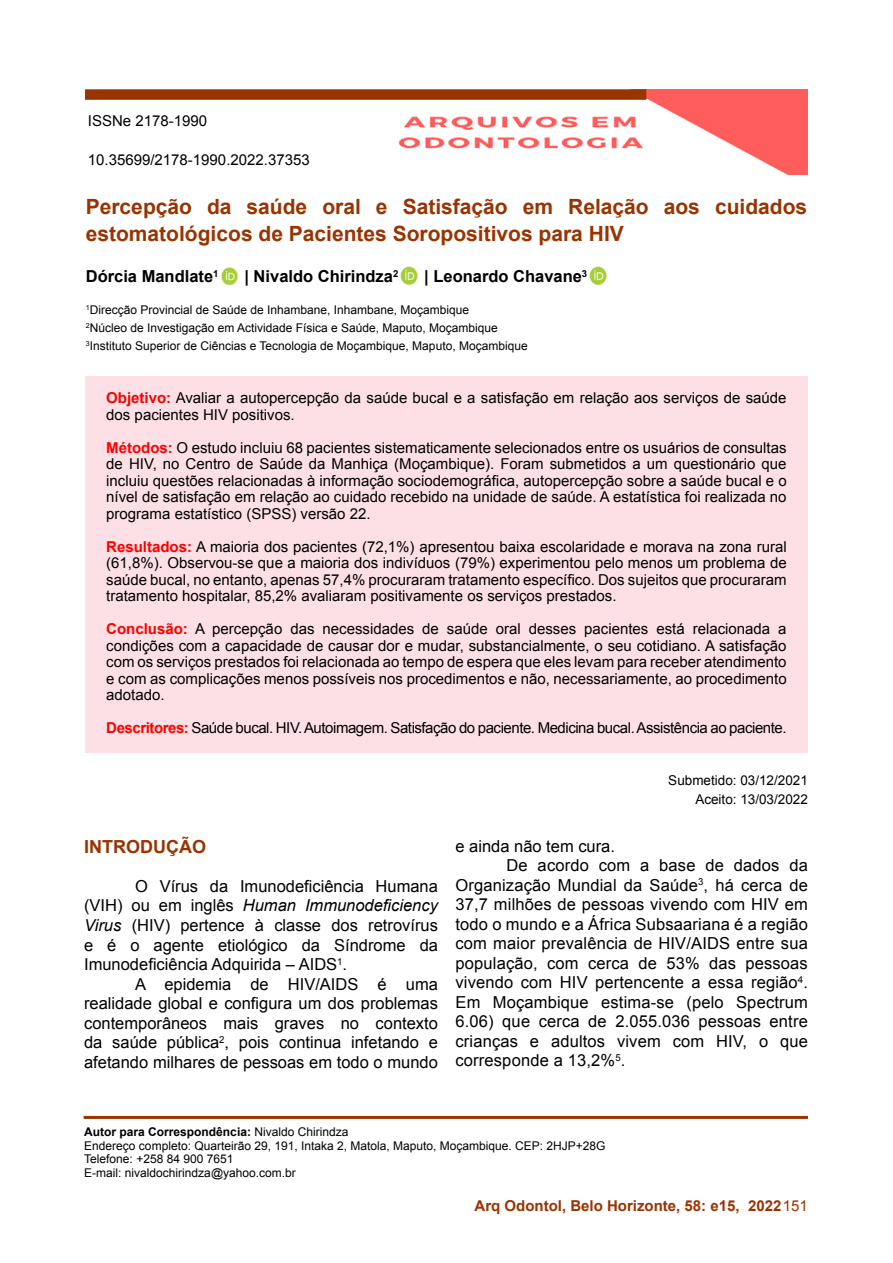
<style>
.page{position:relative;width:893px;height:1263px;background:#fff}
.page>*{position:absolute;margin:0;border:0;box-sizing:border-box;transform-origin:0 0}
.t1{font:700 21px/27px "Arial";color:#930}
.t2{font:700 18px "Arial";color:#930}
.t3{font:16.5px/19.5px "Arial";letter-spacing:.01em;color:#000;text-align:justify}
.t4{font:700 16.5px "Arial";color:#000}
.t5{font:15px/16.5px "Arial";color:#000;text-align:justify}
.t6{font:15px "Arial";letter-spacing:-.03em;color:#000}
.t7{font:700 15px "Arial";color:#930}
.t8{font:13.5px/19.5px "Arial";color:#000;text-align:right}
.t9{font:12px/13.5px "Arial";color:#000}
.s1{font-weight:700;color:#f00}
.s2{font-style:italic}
.s3{font-weight:700}
.s4{font-weight:400}
</style>
<div class="page">
<img style="left:398px;top:89px;width:410px;height:85px">
<div style="left:85px;top:376px;width:723px;height:377px;background:#fce0e5"></div>
<div style="left:85px;top:89px;width:561px;height:11px;background:#930"></div>
<hr style="left:84px;top:1116px;width:724px;height:3px;background:#930">
<img style="left:221px;top:267px;width:17px;height:19px">
<img style="left:400px;top:266px;width:18px;height:20px">
<img style="left:589px;top:266px;width:18px;height:20px">
<p class="t5" style="left:88px;top:112px;width:121px">ISSNe 2178-1990</p>
<p class="t5" style="left:88px;top:151px;width:223px">10.35699/2178-1990.2022.37353</p>
<h1 class="t1" style="left:86px;top:193px;width:723px">Percepção da saúde oral e Satisfação em Relação aos cuidados estomatológicos de Pacientes Soropositivos para HIV</h1>
<p class="t4" style="left:86px;top:265px;width:134px">Dórcia Mandlate<sup>1</sup></p>
<p class="t4" style="left:244px;top:265px;width:155px">| Nivaldo Chirindza<sup>2</sup></p>
<p class="t4" style="left:424px;top:265px;width:165px">| Leonardo Chavane<sup>3</sup></p>
<p class="t9" style="left:86px;top:301px;width:443px;line-height:18px"><sup>1</sup>Direcção Provincial de Saúde de Inhambane, Inhambane, Moçambique<br><sup>2</sup>Núcleo de Investigação em Actividade Física e Saúde, Maputo, Moçambique<br><sup>3</sup>Instituto Superior de Ciências e Tecnologia de Moçambique, Maputo, Moçambique</p>
<p class="t5" style="left:106px;top:390px;width:682px"><span class="s1">Objetivo:</span> Avaliar a autopercepção da saúde bucal e a satisfação em relação aos serviços de saúde dos pacientes HIV positivos.</p>
<p class="t5" style="left:106px;top:439px;width:682px"><span class="s1">Métodos:</span> O estudo incluiu 68 pacientes sistematicamente selecionados entre os usuários de consultas de HIV, no Centro de Saúde da Manhiça (Moçambique). Foram submetidos a um questionário que incluiu questões relacionadas à informação sociodemográfica, autopercepção sobre a saúde bucal e o nível de satisfação em relação ao cuidado recebido na unidade de saúde. A estatística foi realizada no programa estatístico (SPSS) versão 22.</p>
<p class="t5" style="left:106px;top:538px;width:682px"><span class="s1">Resultados:</span> A maioria dos pacientes (72,1%) apresentou baixa escolaridade e morava na zona rural (61,8%). Observou-se que a maioria dos indivíduos (79%) experimentou pelo menos um problema de saúde bucal, no entanto, apenas 57,4% procuraram tratamento específico. Dos sujeitos que procuraram tratamento hospitalar, 85,2% avaliaram positivamente os serviços prestados.</p>
<p class="t5" style="left:106px;top:621px;width:682px"><span class="s1">Conclusão:</span> A percepção das necessidades de saúde oral desses pacientes está relacionada a condições com a capacidade de causar dor e mudar, substancialmente, o seu cotidiano. A satisfação com os serviços prestados foi relacionada ao tempo de espera que eles levam para receber atendimento e com as complicações menos possíveis nos procedimentos e não, necessariamente, ao procedimento adotado.</p>
<p class="t6" style="left:106px;top:718px;width:682px"><span class="s1">Descritores:</span> Saúde bucal. HIV. Autoimagem. Satisfação do paciente. Medicina bucal. Assistência ao paciente.</p>
<p class="t2" style="left:84px;top:835px;width:123px">INTRODUÇÃO</p>
<p class="t3" style="left:84px;top:877px;width:355px;text-indent:51px">O Vírus da Imunodeficiência Humana (VIH) ou em inglês <span class="s2">Human Immunodeficiency Virus</span> (HIV) pertence à classe dos retrovírus e é o agente etiológico da Síndrome da Imunodeficiência Adquirida – AIDS<sup>1</sup>.</p>
<p class="t3" style="left:84px;top:974px;width:355px;text-indent:51px">A epidemia de HIV/AIDS é uma realidade global e configura um dos problemas contemporâneos mais graves no contexto da saúde pública<sup>2</sup>, pois continua infetando e afetando milhares de pessoas em todo o mundo</p>
<p class="t8" style="left:668px;top:770px;width:141px">Submetido: 03/12/2021<br>Aceito: 13/03/2022</p>
<p class="t3" style="left:455px;top:836px;width:161px">e ainda não tem cura.</p>
<p class="t3" style="left:506px;top:856px;width:303px">De acordo com a base de dados da</p>
<p class="t3" style="left:455px;top:875px;width:354px">Organização Mundial da Saúde<sup>3</sup>, há cerca de</p>
<p class="t3" style="left:455px;top:895px;width:354px">37,7 milhões de pessoas vivendo com HIV em</p>
<p class="t3" style="left:455px;top:914px;width:354px">todo o mundo e a África Subsaariana é a região</p>
<p class="t3" style="left:455px;top:934px;width:354px">com maior prevalência de HIV/AIDS entre sua</p>
<p class="t3" style="left:455px;top:953px;width:354px">população, com cerca de 53% das pessoas</p>
<p class="t3" style="left:455px;top:973px;width:354px">vivendo com HIV pertencente a essa região<sup>4</sup>.</p>
<p class="t3" style="left:455px;top:992px;width:354px">Em Moçambique estima-se (pelo Spectrum</p>
<p class="t3" style="left:455px;top:1012px;width:354px">6.06) que cerca de 2.055.036 pessoas entre</p>
<p class="t3" style="left:455px;top:1031px;width:354px">crianças e adultos vivem com HIV, o que</p>
<p class="t3" style="left:455px;top:1051px;width:172px">corresponde a 13,2%<sup>5</sup>.</p>
<p class="t9" style="left:84px;top:1125px;width:523px"><span class="s3">Autor para Correspondência:</span> Nivaldo Chirindza<br>Endereço completo: Quarteirão 29, 191, Intaka 2, Matola, Maputo, Moçambique. CEP: 2HJP+28G Telefone: +258 84 900 7651<br>E-mail: nivaldochirindza@yahoo.com.br</p>
<p class="t7" style="left:475px;top:1196px;width:335px">Arq Odontol, Belo Horizonte, 58: e15, 2022<span class="s4">151</span></p>
</div>
